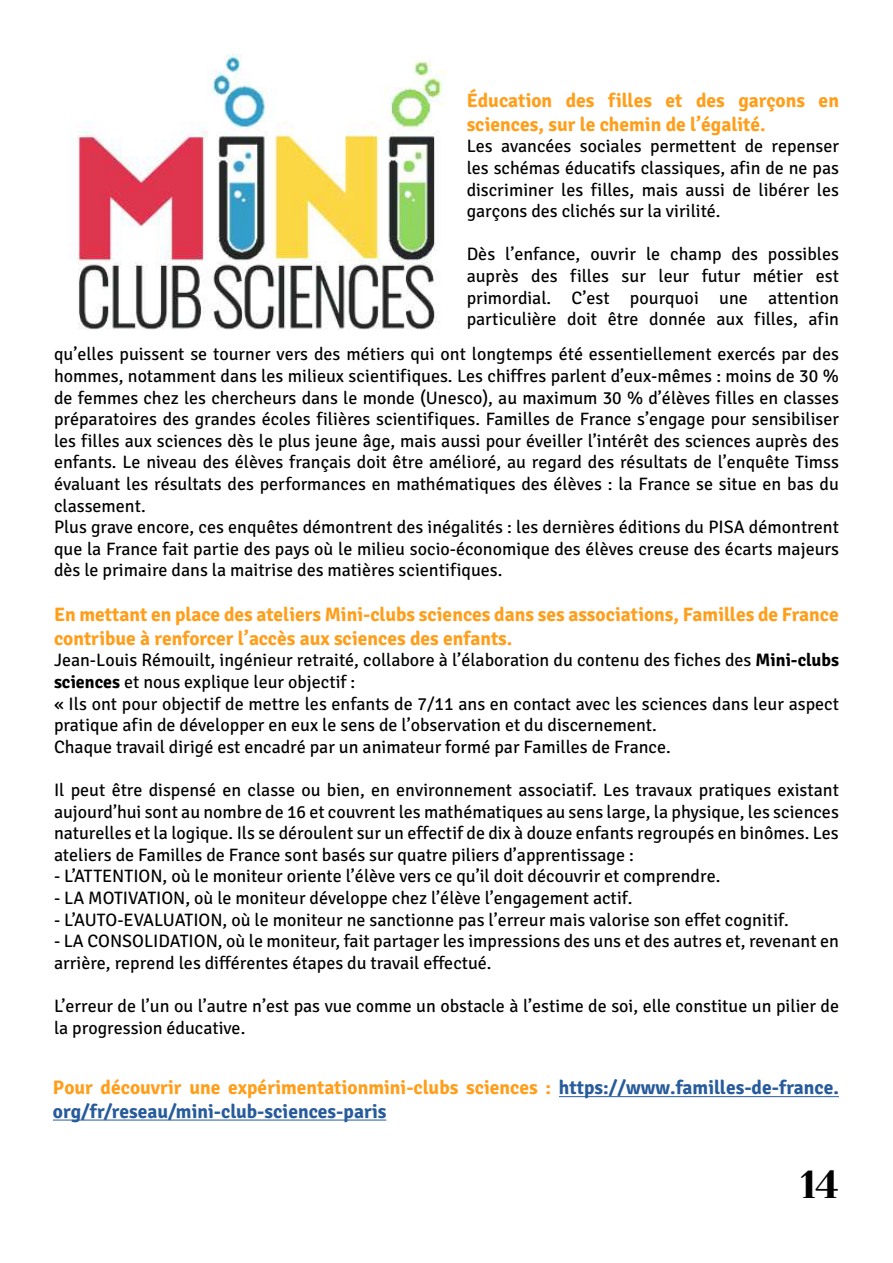
<style>
.page{position:relative;width:893px;height:1263px;background:#fff}
.page>*{position:absolute;margin:0;border:0;box-sizing:border-box;transform-origin:0 0}
.t1{font:39px "Yeseva One";color:#000}
.t2{font:700 19.5px/23.4px "Signika Negative";color:#ff9e1a}
.t3{font:700 19.5px/23.4px "Signika Negative";color:#275b9b}
.t4{font:18px/21.6px "Signika Negative";color:#000}
.s1{font-weight:700}
.s2{color:#ff9e1a}
</style>
<div class="page">
<img style="left:72px;top:54px;width:374px;height:276px">
<hr style="left:559px;top:1096px;width:280px;height:1px;background:#275b9b">
<hr style="left:53px;top:1119px;width:333px;height:1px;background:#275b9b">
<p class="t2" style="left:467px;top:89px;width:374px">Éducation des filles et des garçons en sciences, sur le chemin de l’égalité.</p>
<p class="t4" style="left:467px;top:136px;width:374px;text-align:justify">Les avancées sociales permettent de repenser les schémas éducatifs classiques, afin de ne pas discriminer les filles, mais aussi de libérer les garçons des clichés sur la virilité.</p>
<p class="t4" style="left:467px;top:244px;width:374px;text-align:justify">Dès l’enfance, ouvrir le champ des possibles auprès des filles sur leur futur métier est primordial. C’est pourquoi une attention particulière doit être donnée aux filles, afin</p>
<p class="t4" style="left:54px;top:344px;width:786px">qu’elles puissent se tourner vers des métiers qui ont longtemps été essentiellement exercés par des hommes, notamment dans les milieux scientifiques. Les chiffres parlent d’eux-mêmes : moins de 30 % de femmes chez les chercheurs dans le monde (Unesco), au maximum 30 % d’élèves filles en classes préparatoires des grandes écoles filières scientifiques. Familles de France s’engage pour sensibiliser les filles aux sciences dès le plus jeune âge, mais aussi pour éveiller l’intérêt des sciences auprès des enfants. Le niveau des élèves français doit être amélioré, au regard des résultats de l’enquête Timss évaluant les résultats des performances en mathématiques des élèves : la France se situe en bas du classement.<br>Plus grave encore, ces enquêtes démontrent des inégalités : les dernières éditions du PISA démontrent que la France fait partie des pays où le milieu socio-économique des élèves creuse des écarts majeurs dès le primaire dans la maitrise des matières scientifiques.</p>
<p class="t2" style="left:54px;top:603px;width:786px">En mettant en place des ateliers Mini-clubs sciences dans ses associations, Familles de France contribue à renforcer l’accès aux sciences des enfants.</p>
<p class="t4" style="left:54px;top:650px;width:786px">Jean-Louis Rémouilt, ingénieur retraité, collabore à l’élaboration du contenu des fiches des <span class="s1">Mini-clubs sciences</span> et nous explique leur objectif :<br>« Ils ont pour objectif de mettre les enfants de 7/11 ans en contact avec les sciences dans leur aspect pratique afin de développer en eux le sens de l’observation et du discernement.<br>Chaque travail dirigé est encadré par un animateur formé par Familles de France.</p>
<p class="t4" style="left:54px;top:779px;width:786px;text-align:justify">Il peut être dispensé en classe ou bien, en environnement associatif. Les travaux pratiques existant aujourd’hui sont au nombre de 16 et couvrent les mathématiques au sens large, la physique, les sciences naturelles et la logique. Ils se déroulent sur un effectif de dix à douze enfants regroupés en binômes. Les ateliers de Familles de France sont basés sur quatre piliers d’apprentissage :</p>
<p class="t4" style="left:54px;top:866px;width:668px">- L’ATTENTION, où le moniteur oriente l’élève vers ce qu’il doit découvrir et comprendre.</p>
<p class="t4" style="left:54px;top:887px;width:580px">- LA MOTIVATION, où le moniteur développe chez l’élève l’engagement actif.</p>
<p class="t4" style="left:54px;top:909px;width:736px">- L’AUTO-EVALUATION, où le moniteur ne sanctionne pas l’erreur mais valorise son effet cognitif.</p>
<p class="t4" style="left:54px;top:931px;width:786px">- LA CONSOLIDATION, où le moniteur, fait partager les impressions des uns et des autres et, revenant en arrière, reprend les différentes étapes du travail effectué.</p>
<p class="t4" style="left:54px;top:995px;width:787px">L’erreur de l’un ou l’autre n’est pas vue comme un obstacle à l’estime de soi, elle constitue un pilier de la progression éducative.</p>
<p class="t3" style="left:53px;top:1076px;width:787px"><span class="s2">Pour découvrir une expérimentationmini-clubs sciences :</span> https://www.familles-de-france. org/fr/reseau/mini-club-sciences-paris</p>
<h1 class="t1" style="left:800px;top:1155px;width:40px">14</h1>
</div>
